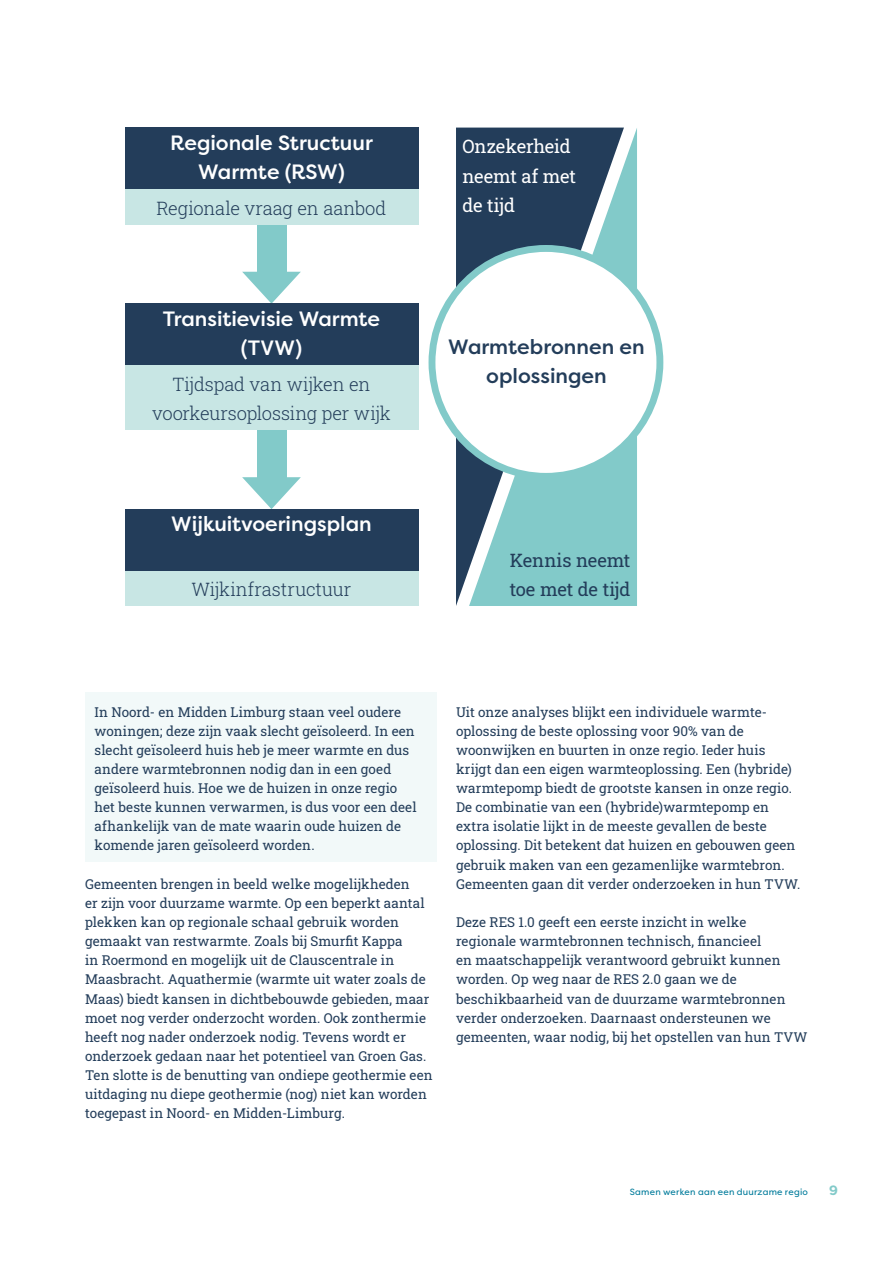
<style>
.page{position:relative;width:893px;height:1263px;background:#fff}
.page>*{position:absolute;margin:0;border:0;box-sizing:border-box;transform-origin:0 0}
.t1{font:500 20.7px/29.4px "Filson Pro";letter-spacing:-.005em;color:#fff;text-align:center}
.t2{font:500 20.7px/29.4px "Filson Pro";color:#233d5a;text-align:center}
.t3{font:300 18.45px/29.4px "Roboto Slab";letter-spacing:-.01em;color:#233d5a;text-align:center}
.t4{font:18.45px/29.4px "Roboto Slab";letter-spacing:-.005em;color:#fff}
.t5{font:18.45px/29.4px "Roboto Slab";letter-spacing:-.005em;color:#233d5a}
.t6{font:13.5px/19.2px "Roboto Slab";letter-spacing:.005em;color:#233d5a}
.t7{font:700 13.5px "Filson Pro";color:#82cac9}
.t8{font:9px "Filson Pro";letter-spacing:.02em;color:#007b9b}
</style>
<div class="page">
<div style="left:624px;top:128px;width:13px;height:478px;background:#82cac9"></div>
<svg style="left:456px;top:128px;width:168px;height:478px;background:#5b8896"></svg>
<div style="left:257px;top:128px;width:29px;height:144px;background:#82cac9"></div>
<svg style="left:242px;top:272px;width:59px;height:32px"></svg>
<div style="left:257px;top:333px;width:29px;height:144px;background:#82cac9"></div>
<svg style="left:242px;top:477px;width:59px;height:32px"></svg>
<div style="left:125px;top:189px;width:293px;height:35px;background:#c8e6e4"></div>
<div style="left:125px;top:365px;width:293px;height:65px;background:#c8e6e4"></div>
<div style="left:125px;top:570px;width:293px;height:36px;background:#c8e6e4"></div>
<div style="left:125px;top:128px;width:293px;height:61px;background:#233d5a"></div>
<div style="left:125px;top:304px;width:293px;height:61px;background:#233d5a"></div>
<div style="left:125px;top:509px;width:293px;height:61px;background:#233d5a"></div>
<div style="left:432px;top:248px;width:228px;height:228px;background:#fff;border-radius:50%"></div>
<div style="left:428px;top:245px;width:235px;height:235px;border:7px solid #82cac9;border-radius:50%"></div>
<div style="left:85px;top:692px;width:352px;height:169px;background:#f2f9f9"></div>
<h1 class="t1" style="left:170px;top:127px;width:204px">Regionale Structuur<br>Warmte (RSW)</h1>
<h2 class="t4" style="left:463px;top:132px;width:115px">Onzekerheid neemt af met</h2>
<h2 class="t3" style="left:157px;top:193px;width:231px">Regionale vraag en aanbod</h2>
<h2 class="t4" style="left:463px;top:190px;width:54px">de tijd</h2>
<h1 class="t1" style="left:163px;top:303px;width:219px">Transitievisie Warmte (TVW)</h1>
<h2 class="t3" style="left:152px;top:369px;width:240px">Tijdspad van wijken en voorkeursoplossing per wijk</h2>
<h1 class="t1" style="left:171px;top:509px;width:202px">Wijkuitvoeringsplan</h1>
<h2 class="t3" style="left:192px;top:574px;width:161px">Wijkinfrastructuur</h2>
<h1 class="t2" style="left:448px;top:331px;width:198px">Warmtebronnen en oplossingen</h1>
<h2 class="t5" style="left:510px;top:545px;width:122px">Kennis neemt toe met de tijd</h2>
<p class="t6" style="left:95px;top:702px;width:324px">In Noord- en Midden Limburg staan veel oudere woningen; deze zijn vaak slecht geïsoleerd. In een slecht geïsoleerd huis heb je meer warmte en dus andere warmtebronnen nodig dan in een goed geïsoleerd huis. Hoe we de huizen in onze regio het beste kunnen verwarmen, is dus voor een deel afhankelijk van de mate waarin oude huizen de komende jaren geïsoleerd worden.</p>
<p class="t6" style="left:456px;top:702px;width:346px">Uit onze analyses blijkt een individuele warmte&shy;oplossing de beste oplossing voor 90% van de woonwijken en buurten in onze regio. Ieder huis krijgt dan een eigen warmteoplossing. Een (hybride) warmtepomp biedt de grootste kansen in onze regio.<br>De combinatie van een (hybride)warmtepomp en extra isolatie lijkt in de meeste gevallen de beste oplossing. Dit betekent dat huizen en gebouwen geen gebruik maken van een gezamenlijke warmtebron.<br>Gemeenten gaan dit verder onderzoeken in hun TVW.</p>
<p class="t6" style="left:456px;top:912px;width:353px">Deze RES 1.0 geeft een eerste inzicht in welke regionale warmtebronnen technisch, financieel<br>en maatschappelijk verantwoord gebruikt kunnen worden. Op weg naar de RES 2.0 gaan we de beschikbaarheid van de duurzame warmtebronnen verder onderzoeken. Daarnaast ondersteunen we gemeenten, waar nodig, bij het opstellen van hun TVW</p>
<p class="t6" style="left:85px;top:874px;width:349px">Gemeenten brengen in beeld welke mogelijkheden<br>er zijn voor duurzame warmte. Op een beperkt aantal plekken kan op regionale schaal gebruik worden gemaakt van restwarmte. Zoals bij Smurfit Kappa<br>in Roermond en mogelijk uit de Clauscentrale in Maasbracht. Aquathermie (warmte uit water zoals de Maas) biedt kansen in dichtbebouwde gebieden, maar moet nog verder onderzocht worden. Ook zonthermie heeft nog nader onderzoek nodig. Tevens wordt er onderzoek gedaan naar het potentieel van Groen Gas.<br>Ten slotte is de benutting van ondiepe geothermie een uitdaging nu diepe geothermie (nog) niet kan worden toegepast in Noord- en Midden-Limburg.</p>
<p class="t8" style="left:630px;top:1186px;width:180px">Samen werken aan een duurzame regio</p>
<p class="t7" style="left:829px;top:1181px;width:10px">9</p>
</div>
